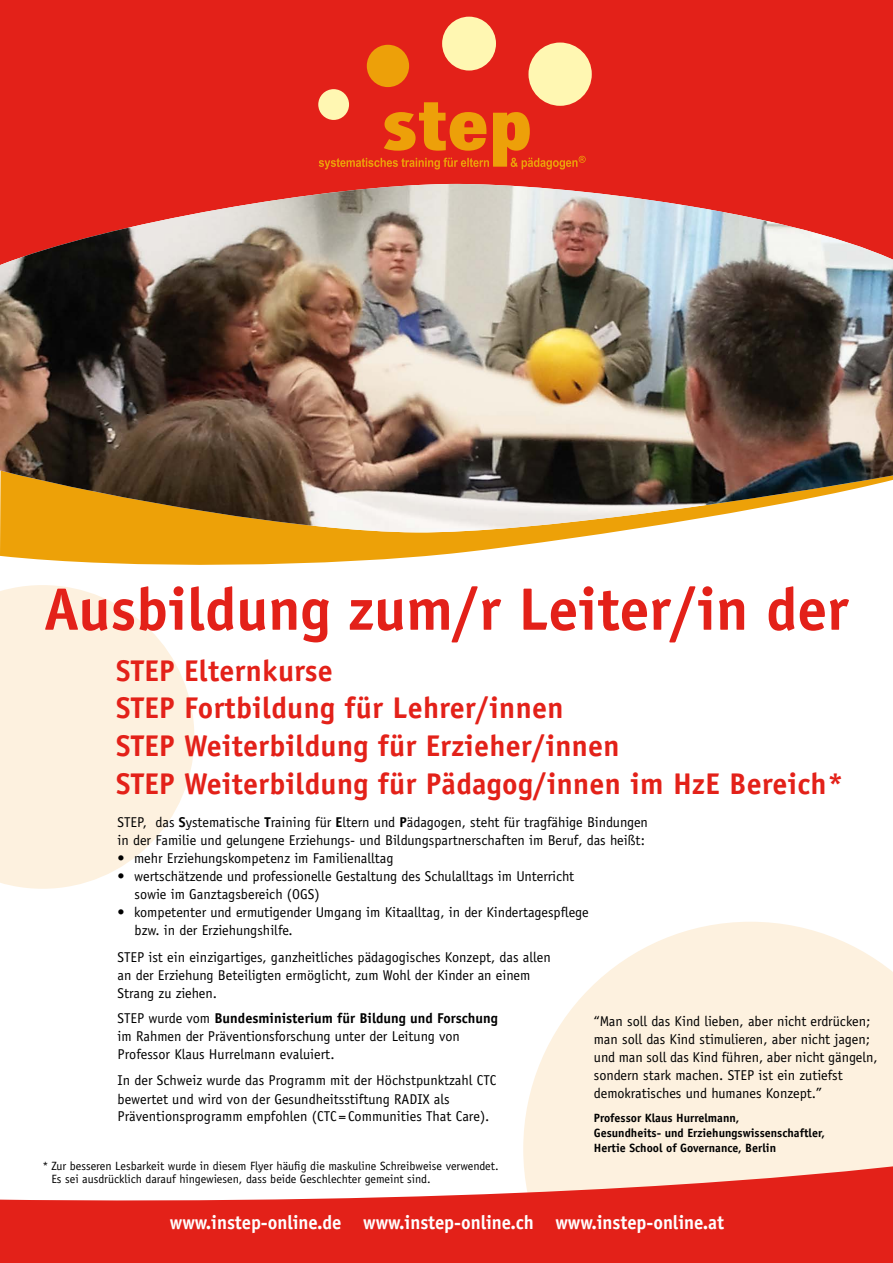
<style>
.page{position:relative;width:893px;height:1263px;background:#fff}
.page>*{position:absolute;margin:0;border:0;box-sizing:border-box;transform-origin:0 0}
.t1{font:700 60px "Officina Sans";color:#e32119}
.t2{font:700 30px/37.7px "Officina Sans";letter-spacing:.01em;color:#e32119}
.t3{font:700 19.5px "Officina Sans";letter-spacing:-.005em;color:#fff;scale:.96 1}
.t4{font:14.25px/18px "Officina Sans";color:#000}
.t5{font:12px/13.5px "Officina Sans";color:#000}
.t6{font:700 12px/15px "Officina Sans";color:#000}
.s1{font-weight:700}
</style>
<div class="page">
<svg style="left:523px;top:922px;width:370px;height:231px;fill:#fdf1df"></svg>
<svg style="left:0;top:1153px;width:893px;height:110px;fill:#e32119"></svg>
<svg style="left:0;top:585px;width:194px;height:304px;fill:#fdf1df"></svg>
<div style="left:0;top:0;width:893px;height:183px;background:#e32119"></div>
<svg style="left:0;top:533px;width:607px;height:32px;fill:#eda108"></svg>
<img style="left:0;top:184px;width:893px;height:349px">
<div style="left:528px;top:43px;width:64px;height:63px;background:#fff7b2;border-radius:50%"></div>
<div style="left:442px;top:17px;width:54px;height:54px;background:#fff7b2;border-radius:50%"></div>
<div style="left:367px;top:45px;width:42px;height:42px;background:#eda009;border-radius:50%"></div>
<div style="left:318px;top:89px;width:31px;height:31px;background:#fff7b2;border-radius:50%"></div>
<svg style="left:319px;top:102px;width:267px;height:67px;background:#e64a19"></svg>
<h1 class="t1" style="left:44px;top:572px;width:806px">Ausbildung zum/r Leiter/in der</h1>
<h2 class="t2" style="left:116px;top:651px;width:729px">STEP Elternkurse<br>STEP Fortbildung für Lehrer/innen<br>STEP Weiterbildung für Erzieher/innen<br>STEP Weiterbildung für Pädagog/innen im HzE Bereich*</h2>
<p class="t4" style="left:118px;top:813px;width:532px">STEP, das <span class="s1">S</span>ystematische <span class="s1">T</span>raining für <span class="s1">E</span>ltern und <span class="s1">P</span>ädagogen, steht für tragfähige Bindungen in der Familie und gelungene Erziehungs- und Bildungspartnerschaften im Beruf, das heißt:</p>
<p class="t4" style="left:118px;top:849px;width:277px">• mehr Erziehungskompetenz im Familienalltag</p>
<p class="t4" style="left:135px;top:867px;width:441px;text-indent:-17px">• wertschätzende und professionelle Gestaltung des Schulalltags im Unterricht sowie im Ganztagsbereich (OGS)</p>
<p class="t4" style="left:135px;top:903px;width:456px;text-indent:-17px">• kompetenter und ermutigender Umgang im Kitaalltag, in der Kindertagespflege bzw. in der Erziehungshilfe.</p>
<p class="t4" style="left:118px;top:948px;width:435px">STEP ist ein einzigartiges, ganzheitliches pädagogisches Konzept, das allen an der Erziehung Beteiligten ermöglicht, zum Wohl der Kinder an einem<br>Strang zu ziehen.</p>
<p class="t4" style="left:118px;top:1009px;width:382px">STEP wurde vom <span class="s1">Bundesministerium für Bildung und Forschung </span>im Rahmen der Präventionsforschung unter der Leitung von<br>Professor Klaus Hurrelmann evaluiert.</p>
<p class="t4" style="left:118px;top:1071px;width:380px">In der Schweiz wurde das Programm mit der Höchstpunktzahl CTC bewertet und wird von der Gesundheitsstiftung RADIX als<br>Präventionsprogramm empfohlen (CTC = Communities That Care).</p>
<p class="t4" style="left:594px;top:1012px;width:285px">“Man soll das Kind lieben, aber nicht erdrücken; man soll das Kind stimulieren, aber nicht jagen; und man soll das Kind führen, aber nicht gängeln, sondern stark machen. STEP ist ein zutiefst demokratisches und humanes Konzept.”</p>
<p class="t6" style="left:594px;top:1110px;width:233px">Professor Klaus Hurrelmann,<br>Gesundheits- und Erziehungswissenschaftler,<br>Hertie School of Governance, Berlin</p>
<p class="t5" style="left:51px;top:1159px;width:449px;text-indent:-9px">* Zur besseren Lesbarkeit wurde in diesem Flyer häufig die maskuline Schreibweise verwendet.<br>Es sei ausdrücklich darauf hingewiesen, dass beide Geschlechter gemeint sind.</p>
<h3 class="t3" style="left:170px;top:1210px;width:579px">www.instep-online.de www.instep-online.ch www.instep-online.at</h3>
</div>
